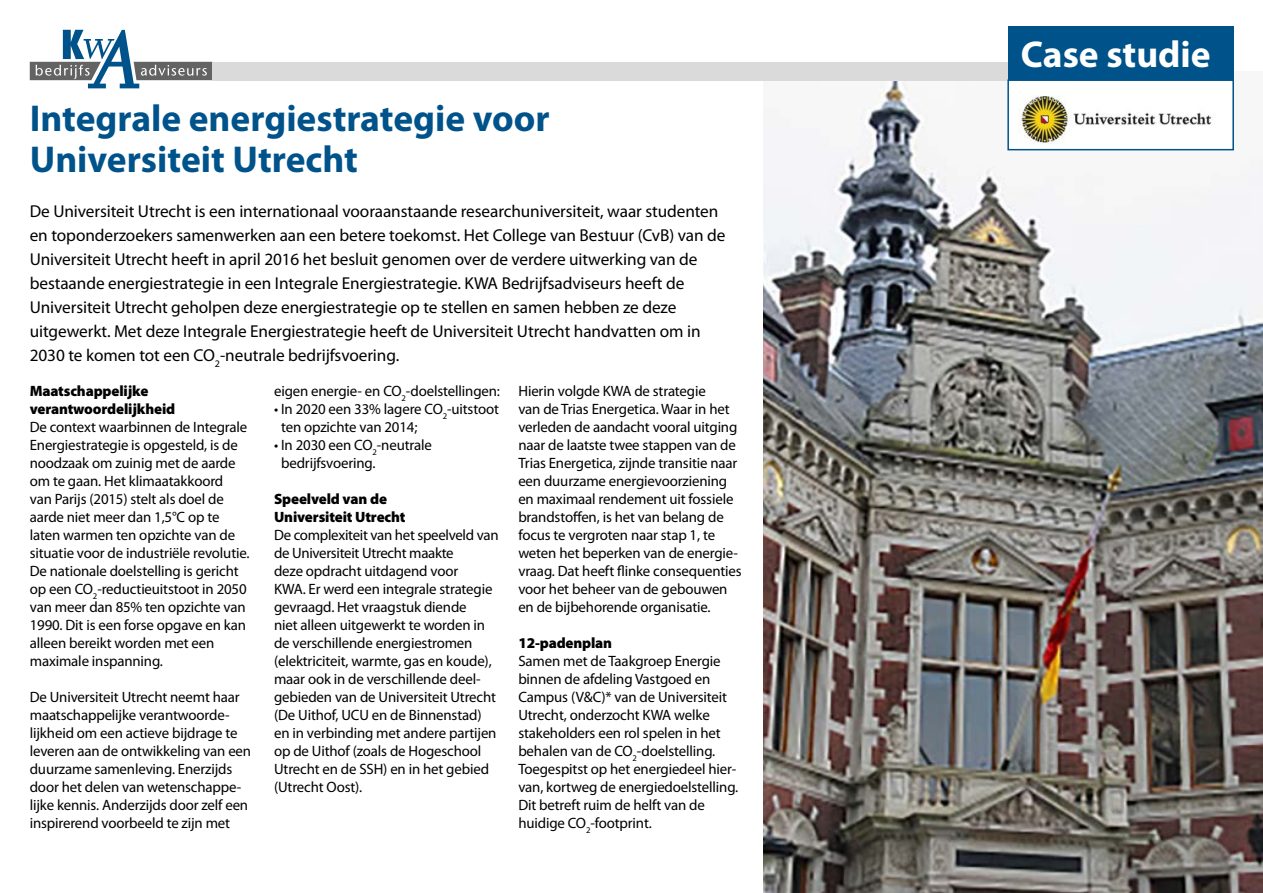
<style>
.page{position:relative;width:1263px;height:893px;background:#fff}
.page>*{position:absolute;margin:0;border:0;box-sizing:border-box;transform-origin:0 0}
.t1{font:700 37.5px/40.5px "Myriad Pro";color:#00538a}
.t2{font:700 37.5px "Myriad Pro";color:#fff}
.t3{font:17.25px/24px "Myriad Pro";letter-spacing:-.005em;color:#000}
.t4{font:15px/18px "Myriad Pro";letter-spacing:-.01em;color:#000}
.t5{font:900 15px/18px "Myriad Pro";letter-spacing:-.01em;color:#000}
</style>
<div class="page">
<img style="left:763px;top:71px;width:500px;height:822px">
<svg style="left:30px;top:30px;width:183px;height:58px"></svg>
<div style="left:213px;top:62px;width:1020px;height:18px;background:#dadada"></div>
<div style="left:1008px;top:26px;width:225px;height:54px;background:#00538a"></div>
<div style="left:1007px;top:79px;width:227px;height:71px;background:#fff;border:2px solid #00538a"></div>
<img style="left:1008px;top:85px;width:248px;height:68px">
<h1 class="t1" style="left:30px;top:99px;width:521px">Integrale energiestrategie voor<br>Universiteit Utrecht</h1>
<p class="t3" style="left:30px;top:200px;width:697px">De Universiteit Utrecht is een internationaal vooraanstaande researchuniversiteit, waar studenten en toponderzoekers samenwerken aan een betere toekomst. Het College van Bestuur (CvB) van de Universiteit Utrecht heeft in april 2016 het besluit genomen over de verdere uitwerking van de bestaande energiestrategie in een Integrale Energiestrategie. KWA Bedrijfsadviseurs heeft de Universiteit Utrecht geholpen deze energiestrategie op te stellen en samen hebben ze deze uitgewerkt. Met deze Integrale Energiestrategie heeft de Universiteit Utrecht handvatten om in 2030 te komen tot een CO<sub>2</sub>-neutrale bedrijfsvoering.</p>
<p class="t5" style="left:30px;top:382px;width:147px">Maatschappelijke verantwoordelijkheid</p>
<p class="t4" style="left:30px;top:418px;width:221px">De context waarbinnen de Integrale Energiestrategie is opgesteld, is de noodzaak om zuinig met de aarde om te gaan. Het klimaatakkoord<br>van Parijs (2015) stelt als doel de aarde niet meer dan 1,5°C op te laten warmen ten opzichte van de situatie voor de industriële revolutie.<br>De nationale doelstelling is gericht op een CO<sub>2</sub>-reductieuitstoot in 2050 van meer dan 85% ten opzichte van 1990. Dit is een forse opgave en kan alleen bereikt worden met een maximale inspanning.</p>
<p class="t4" style="left:30px;top:688px;width:223px">De Universiteit Utrecht neemt haar maatschappelijke verantwoorde&shy;lijkheid om een actieve bijdrage te leveren aan de ontwikkeling van een duurzame samenleving. Enerzijds door het delen van wetenschappe&shy;lijke kennis. Anderzijds door zelf een inspirerend voorbeeld te zijn met</p>
<p class="t4" style="left:274px;top:382px;width:227px">eigen energie- en CO<sub>2</sub>-doelstellingen:</p>
<p class="t4" style="left:281px;top:400px;width:219px;text-indent:-7px">• In 2020 een 33% lagere CO<sub>2</sub>-uitstoot ten opzichte van 2014;</p>
<p class="t4" style="left:281px;top:436px;width:152px;text-indent:-7px">• In 2030 een CO<sub>2</sub>-neutrale bedrijfsvoering.</p>
<p class="t5" style="left:274px;top:490px;width:133px">Speelveld van de<br>Universiteit Utrecht</p>
<p class="t4" style="left:274px;top:526px;width:226px">De complexiteit van het speelveld van de Universiteit Utrecht maakte<br>deze opdracht uitdagend voor<br>KWA. Er werd een integrale strategie gevraagd. Het vraagstuk diende<br>niet alleen uitgewerkt te worden in de verschillende energiestromen (elektriciteit, warmte, gas en koude), maar ook in de verschillende deel&shy;gebieden van de Universiteit Utrecht (De Uithof, UCU en de Binnenstad) en in verbinding met andere partijen op de Uithof (zoals de Hogeschool Utrecht en de SSH) en in het gebied (Utrecht Oost).</p>
<p class="t4" style="left:518px;top:382px;width:225px">Hierin volgde KWA de strategie<br>van de Trias Energetica. Waar in het verleden de aandacht vooral uitging naar de laatste twee stappen van de Trias Energetica, zijnde transitie naar een duurzame energievoorziening en maximaal rendement uit fossiele brandstoffen, is het van belang de focus te vergroten naar stap 1, te weten het beperken van de energie&shy;vraag. Dat heeft flinke consequenties voor het beheer van de gebouwen en de bijbehorende organisatie.</p>
<p class="t5" style="left:518px;top:634px;width:95px">12-padenplan</p>
<p class="t4" style="left:518px;top:652px;width:222px">Samen met de Taakgroep Energie binnen de afdeling Vastgoed en<br>Campus (V&amp;C)* van de Universiteit<br>Utrecht, onderzocht KWA welke stakeholders een rol spelen in het behalen van de CO<sub>2</sub>-doelstelling.<br>Toegespitst op het energiedeel hier&shy;van, kortweg de energiedoelstelling.<br>Dit betreft ruim de helft van de huidige CO<sub>2</sub>-footprint.</p>
<h1 class="t2" style="left:1021px;top:34px;width:191px">Case studie</h1>
</div>
